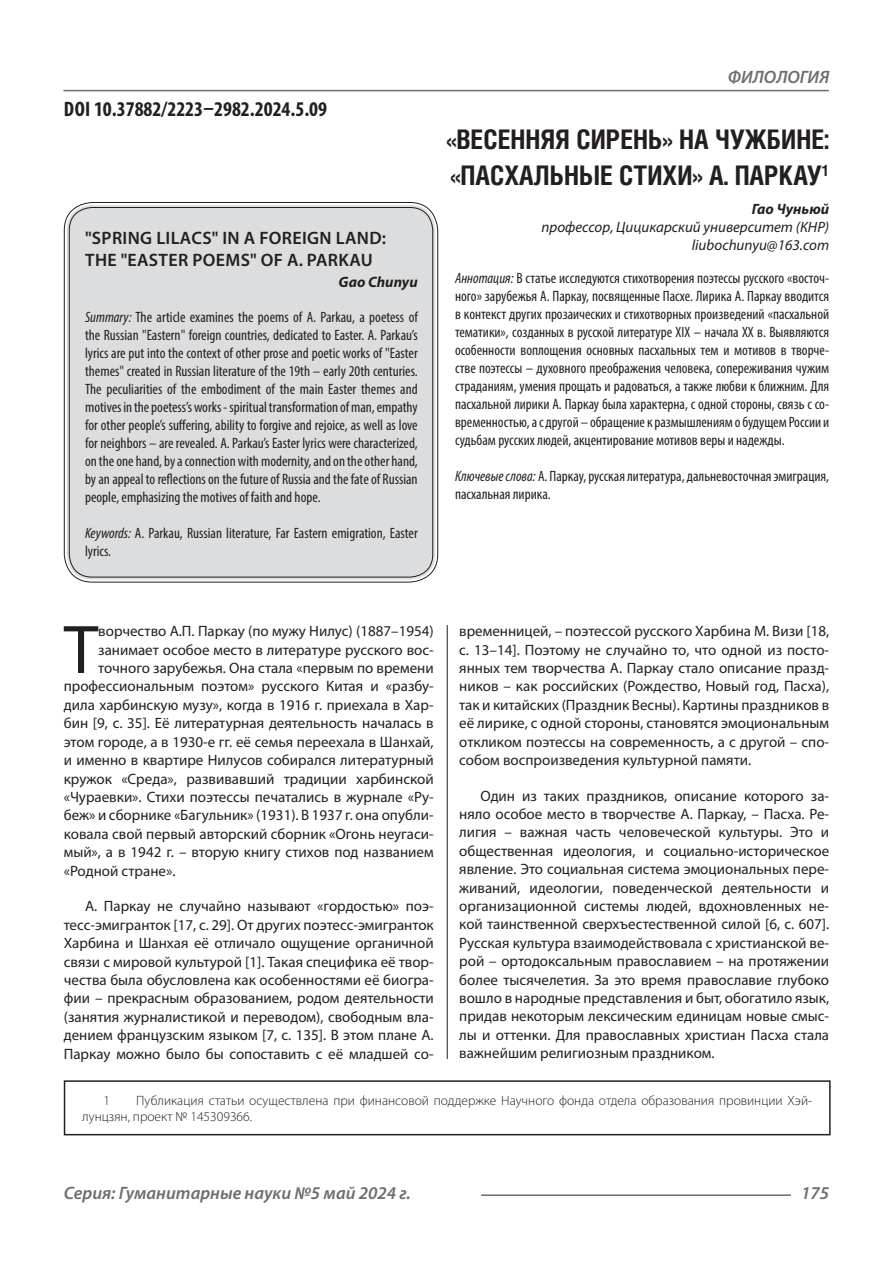
<style>
.page{position:relative;width:893px;height:1263px;background:#fff}
.page>*{position:absolute;margin:0;border:0;box-sizing:border-box;transform-origin:0 0}
.Статья_текст_первый{font:69.3px "Myriad Pro";color:#231f20}
.Статья_название{font:700 27px "Helios Cond C";color:#231f20}
.ДОИ{font:700 condensed 21px "Myriad Pro";color:#231f20}
.Статья_название_англ{font:600 18px/21.6px "Myriad Pro";letter-spacing:.02em;color:#231f20}
.t1{font:italic 600 18px "Myriad Pro";color:#6c6d70}
.Статья_текст{font:15px/18.5px "Myriad Pro";color:#231f20;text-align:justify}
.Статья_аннотация_анг{font:condensed 15px/18px "Myriad Pro";color:#231f20;text-align:justify}
.Статья_аннотация_тек{font:condensed 15px/18px "Myriad Pro";color:#231f20;text-align:justify}
.Статья_текст_первый-2{font:15px "Myriad Pro";color:#231f20}
.Статья_автор_инфо{font:italic 15px "Myriad Pro";color:#231f20}
.Статья_автор_фио_рус{font:italic 700 15px "Myriad Pro";color:#231f20}
.Статья_автор_англ{font:italic 700 15px "Myriad Pro";color:#231f20}
.Сноска{font:300 13.5px/16.2px "Myriad Pro";color:#231f20}
.s1{font-style:italic}
</style>
<div class="page">
<hr style="left:447px;top:128px;width:1px;height:1007px;background:#231f20">
<hr style="left:63px;top:90px;width:766px;height:1px;background:#6c6d70">
<hr style="left:481px;top:1194px;width:310px;height:2px;background:#6c6d70">
<div style="left:67px;top:205px;width:368px;height:375px;background:#dcdddf;border-radius:26px"></div>
<div style="left:440px;top:1059px;width:11px;height:78px;background:#fff"></div>
<div style="left:64px;top:1080px;width:767px;height:55px;border:2px solid #231f20"></div>
<p class="ДОИ" style="left:64px;top:96px;width:265px">DOI 10.37882/2223–2982.2024.5.09</p>
<p class="Статья_название_англ" style="left:85px;top:227px;width:303px">"SPRING LILACS" IN A FOREIGN LAND:<br>THE "EASTER POEMS" OF A. PARKAU</p>
<p class="Статья_автор_англ" style="left:339px;top:273px;width:81px">Gao Chunyu</p>
<p class="Статья_аннотация_анг" style="left:85px;top:308px;width:334px"><span class="s1">Summary:</span> The article examines the poems of A. Parkau, a poetess of the Russian "Eastern" foreign countries, dedicated to Easter. A. Parkau’s lyrics are put into the context of other prose and poetic works of "Easter themes" created in Russian literature of the 19th – early 20th centuries.<br>The peculiarities of the embodiment of the main Easter themes and motives in the poetess’s works - spiritual transformation of man, empathy for other people’s suffering, ability to forgive and rejoice, as well as love for neighbors – are revealed. A. Parkau’s Easter lyrics were characterized, on the one hand, by a connection with modernity, and on the other hand, by an appeal to reflections on the future of Russia and the fate of Russian people, emphasizing the motives of faith and hope.</p>
<p class="Статья_аннотация_анг" style="left:85px;top:524px;width:334px"><span class="s1">Keywords:</span> А. Parkau, Russian literature, Far Eastern emigration, Easter lyrics.</p>
<p class="t1" style="left:728px;top:66px;width:103px">ФИЛОЛОГИЯ</p>
<p class="Статья_название" style="left:446px;top:124px;width:384px">«ВЕСЕННЯЯ СИРЕНЬ» НА ЧУЖБИНЕ:</p>
<p class="Статья_название" style="left:450px;top:160px;width:380px">«ПАСХАЛЬНЫЕ СТИХИ» А. ПАРКАУ<sup>1</sup></p>
<p class="Статья_автор_фио_рус" style="left:752px;top:199px;width:79px">Гао Чуньюй</p>
<p class="Статья_автор_инфо" style="left:541px;top:218px;width:289px">профессор, Цицикарский университет (КНР)</p>
<p class="Статья_автор_инфо" style="left:692px;top:236px;width:139px">liubochunyu@163.com</p>
<p class="Статья_аннотация_тек" style="left:455px;top:269px;width:376px"><span class="s1">Аннотация:</span> В статье исследуются стихотворения поэтессы русского «восточ&shy;ного» зарубежья А. Паркау, посвященные Пасхе. Лирика А. Паркау вводится в контекст других прозаических и стихотворных произведений «пасхальной тематики», созданных в русской литературе XIX – начала XX в. Выявляются особенности воплощения основных пасхальных тем и мотивов в творче&shy;стве поэтессы – духовного преображения человека, сопереживания чужим страданиям, умения прощать и радоваться, а также любви к ближним. Для пасхальной лирики А. Паркау была характерна, с одной стороны, связь с со&shy;временностью, а с другой – обращение к размышлениям о будущем России и судьбам русских людей, акцентирование мотивов веры и надежды.</p>
<p class="Статья_аннотация_тек" style="left:455px;top:467px;width:376px"><span class="s1">Ключевые слова:</span> А. Паркау, русская литература, дальневосточная эмиграция, пасхальная лирика.</p>
<p class="Статья_текст_первый" style="left:64px;top:607px;width:36px">Т</p>
<p class="Статья_текст_первый-2" style="left:98px;top:622px;width:337px">ворчество А.П. Паркау (по мужу Нилус) (1887–1954)</p>
<p class="Статья_текст_первый-2" style="left:98px;top:640px;width:337px">занимает особое место в литературе русского вос-</p>
<p class="Статья_текст_первый-2" style="left:98px;top:659px;width:337px">точного зарубежья. Она стала «первым по времени</p>
<p class="Статья_текст_первый-2" style="left:64px;top:677px;width:371px">профессиональным поэтом» русского Китая и «разбу-</p>
<p class="Статья_текст_первый-2" style="left:64px;top:695px;width:371px">дила харбинскую музу», когда в 1916 г. приехала в Хар-</p>
<p class="Статья_текст_первый-2" style="left:64px;top:714px;width:371px">бин [9, c. 35]. Её литературная деятельность началась в</p>
<p class="Статья_текст_первый-2" style="left:64px;top:732px;width:371px">этом городе, а в 1930-е гг. её семья переехала в Шанхай,</p>
<p class="Статья_текст_первый-2" style="left:64px;top:751px;width:371px">и именно в квартире Нилусов собирался литературный</p>
<p class="Статья_текст_первый-2" style="left:64px;top:769px;width:371px">кружок «Среда», развивавший традиции харбинской</p>
<p class="Статья_текст_первый-2" style="left:64px;top:788px;width:371px">«Чураевки». Стихи поэтессы печатались в журнале «Ру-</p>
<p class="Статья_текст_первый-2" style="left:64px;top:806px;width:371px">беж» и сборнике «Багульник» (1931). В 1937 г. она опубли-</p>
<p class="Статья_текст_первый-2" style="left:64px;top:825px;width:371px">ковала свой первый авторский сборник «Огонь неугаси-</p>
<p class="Статья_текст_первый-2" style="left:64px;top:843px;width:371px">мый», а в 1942 г. – вторую книгу стихов под названием</p>
<p class="Статья_текст_первый-2" style="left:64px;top:861px;width:113px">«Родной стране».</p>
<p class="Статья_текст" style="left:64px;top:897px;width:371px;text-indent:21px">А. Паркау не случайно называют «гордостью» поэ&shy;тесс-эмигранток [17, с. 29]. От других поэтесс-эмигранток Харбина и Шанхая её отличало ощущение органичной связи с мировой культурой [1]. Такая специфика её твор&shy;чества была обусловлена как особенностями её биогра&shy;фии – прекрасным образованием, родом деятельности (занятия журналистикой и переводом), свободным вла&shy;дением французским языком [7, с. 135]. В этом плане А.<br>Паркау можно было бы сопоставить с её младшей со-</p>
<p class="Статья_текст" style="left:459px;top:622px;width:371px">временницей, – поэтессой русского Харбина М. Визи [18, с. 13–14]. Поэтому не случайно то, что одной из посто&shy;янных тем творчества А. Паркау стало описание празд&shy;ников – как российских (Рождество, Новый год, Пасха), так и китайских (Праздник Весны). Картины праздников в её лирике, с одной стороны, становятся эмоциональным откликом поэтессы на современность, а с другой – спо&shy;собом воспроизведения культурной памяти.</p>
<p class="Статья_текст" style="left:459px;top:786px;width:371px;text-indent:21px">Один из таких праздников, описание которого за&shy;няло особое место в творчестве А. Паркау, – Пасха. Ре&shy;лигия – важная часть человеческой культуры. Это и общественная идеология, и социально-историческое явление. Это социальная система эмоциональных пере&shy;живаний, идеологии, поведенческой деятельности и организационной системы людей, вдохновленных не&shy;кой таинственной сверхъестественной силой [6, с. 607].<br>Русская культура взаимодействовала с христианской ве&shy;рой – ортодоксальным православием – на протяжении более тысячелетия. За это время православие глубоко вошло в народные представления и быт, обогатило язык, придав некоторым лексическим единицам новые смыс&shy;лы и оттенки. Для православных христиан Пасха стала важнейшим религиозным праздником.</p>
<p class="Сноска" style="left:82px;top:1092px;width:731px;text-indent:54px">Публикация статьи осуществлена при финансовой поддержке Научного фонда отдела образования провинции Хэй&shy;лунцзян, проект № 145309366.</p>
<p class="Сноска" style="left:104px;top:1092px;width:8px">1</p>
<p class="t1" style="left:64px;top:1182px;width:349px">Серия: Гуманитарные науки №5 май 2024 г.</p>
<p class="t1" style="left:801px;top:1182px;width:30px">175</p>
</div>
